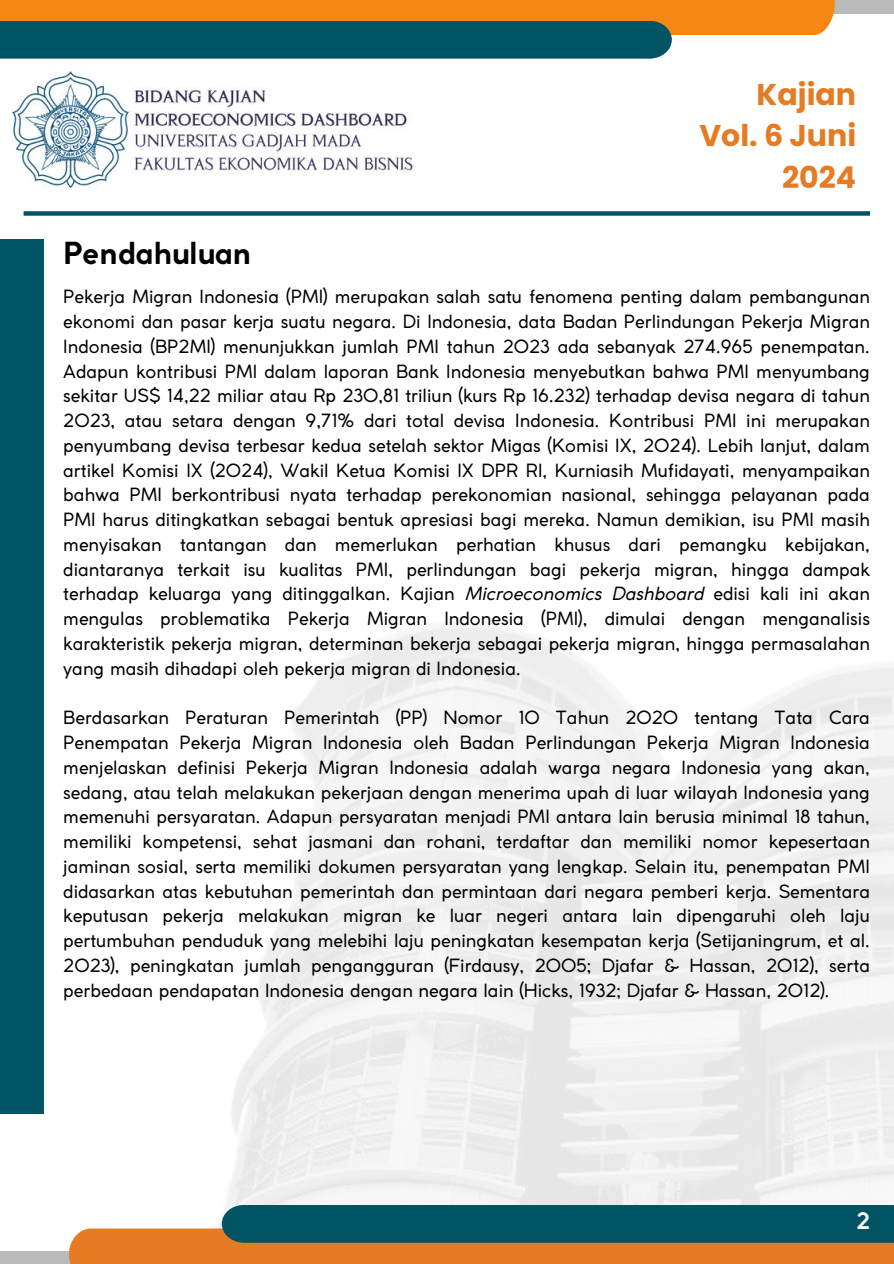
<style>
.page{position:relative;width:894px;height:1264px;background:#fff}
.page>*{position:absolute;margin:0;border:0;box-sizing:border-box;transform-origin:0 0}
.t1{font:700 30px/41.7px "Poppins";color:#e57c23;text-align:right}
.t2{font:700 30px "Coco Gothic";color:#000}
.t3{font:700 22.5px "Coco Gothic";color:#fff}
.t4{font:18px/24.8px "Coco Gothic";color:#000;text-align:justify}
.s1{font-style:italic}
</style>
<div class="page">
<div style="left:0;top:1250px;width:893px;height:13px;background:#bababa"></div>
<div style="left:0;top:0;width:893px;height:14px;background:#bababa"></div>
<div style="left:69px;top:1228px;width:824px;height:35px;background:#e57c23"></div>
<div style="left:0;top:0;width:834px;height:35px;background:#f68712"></div>
<div style="left:222px;top:1204px;width:671px;height:38px;background:#025464"></div>
<div style="left:0;top:21px;width:671px;height:38px;background:#025464"></div>
<div style="left:0;top:239px;width:44px;height:874px;background:#025464"></div>
<img style="left:11px;top:21px;width:406px;height:195px">
<div style="left:24px;top:211px;width:845px;height:5px;background:#025464"></div>
<h1 class="t2" style="left:63px;top:242px;width:189px">Pendahuluan</h1>
<h1 class="t1" style="left:699px;top:73px;width:158px">Kajian<br>Vol. 6 Juni<br>2024</h1>
<p class="t4" style="left:63px;top:286px;width:808px">Pekerja Migran Indonesia (PMI) merupakan salah satu fenomena penting dalam pembangunan ekonomi dan pasar kerja suatu negara. Di Indonesia, data Badan Perlindungan Pekerja Migran Indonesia (BP2MI) menunjukkan jumlah PMI tahun 2023 ada sebanyak 274.965 penempatan.<br>Adapun kontribusi PMI dalam laporan Bank Indonesia menyebutkan bahwa PMI menyumbang sekitar US$ 14,22 miliar atau Rp 230,81 triliun (kurs Rp 16.232) terhadap devisa negara di tahun 2023, atau setara dengan 9,71% dari total devisa Indonesia. Kontribusi PMI ini merupakan penyumbang devisa terbesar kedua setelah sektor Migas (Komisi IX, 2024). Lebih lanjut, dalam artikel Komisi IX (2024), Wakil Ketua Komisi IX DPR RI, Kurniasih Mufidayati, menyampaikan bahwa PMI berkontribusi nyata terhadap perekonomian nasional, sehingga pelayanan pada PMI harus ditingkatkan sebagai bentuk apresiasi bagi mereka. Namun demikian, isu PMI masih menyisakan tantangan dan memerlukan perhatian khusus dari pemangku kebijakan, diantaranya terkait isu kualitas PMI, perlindungan bagi pekerja migran, hingga dampak terhadap keluarga yang ditinggalkan. Kajian <span class="s1">Microeconomics Dashboard</span> edisi kali ini akan mengulas problematika Pekerja Migran Indonesia (PMI), dimulai dengan menganalisis karakteristik pekerja migran, determinan bekerja sebagai pekerja migran, hingga permasalahan yang masih dihadapi oleh pekerja migran di Indonesia.</p>
<p class="t4" style="left:63px;top:707px;width:808px">Berdasarkan Peraturan Pemerintah (PP) Nomor 10 Tahun 2020 tentang Tata Cara Penempatan Pekerja Migran Indonesia oleh Badan Perlindungan Pekerja Migran Indonesia menjelaskan definisi Pekerja Migran Indonesia adalah warga negara Indonesia yang akan, sedang, atau telah melakukan pekerjaan dengan menerima upah di luar wilayah Indonesia yang memenuhi persyaratan. Adapun persyaratan menjadi PMI antara lain berusia minimal 18 tahun, memiliki kompetensi, sehat jasmani dan rohani, terdaftar dan memiliki nomor kepesertaan jaminan sosial, serta memiliki dokumen persyaratan yang lengkap. Selain itu, penempatan PMI didasarkan atas kebutuhan pemerintah dan permintaan dari negara pemberi kerja. Sementara keputusan pekerja melakukan migran ke luar negeri antara lain dipengaruhi oleh laju pertumbuhan penduduk yang melebihi laju peningkatan kesempatan kerja (Setijaningrum, et al.<br>2023), peningkatan jumlah pengangguran (Firdausy, 2005; Djafar &amp; Hassan, 2012), serta perbedaan pendapatan Indonesia dengan negara lain (Hicks, 1932; Djafar &amp; Hassan, 2012).</p>
<p class="t3" style="left:856px;top:1212px;width:15px">2</p>
</div>
